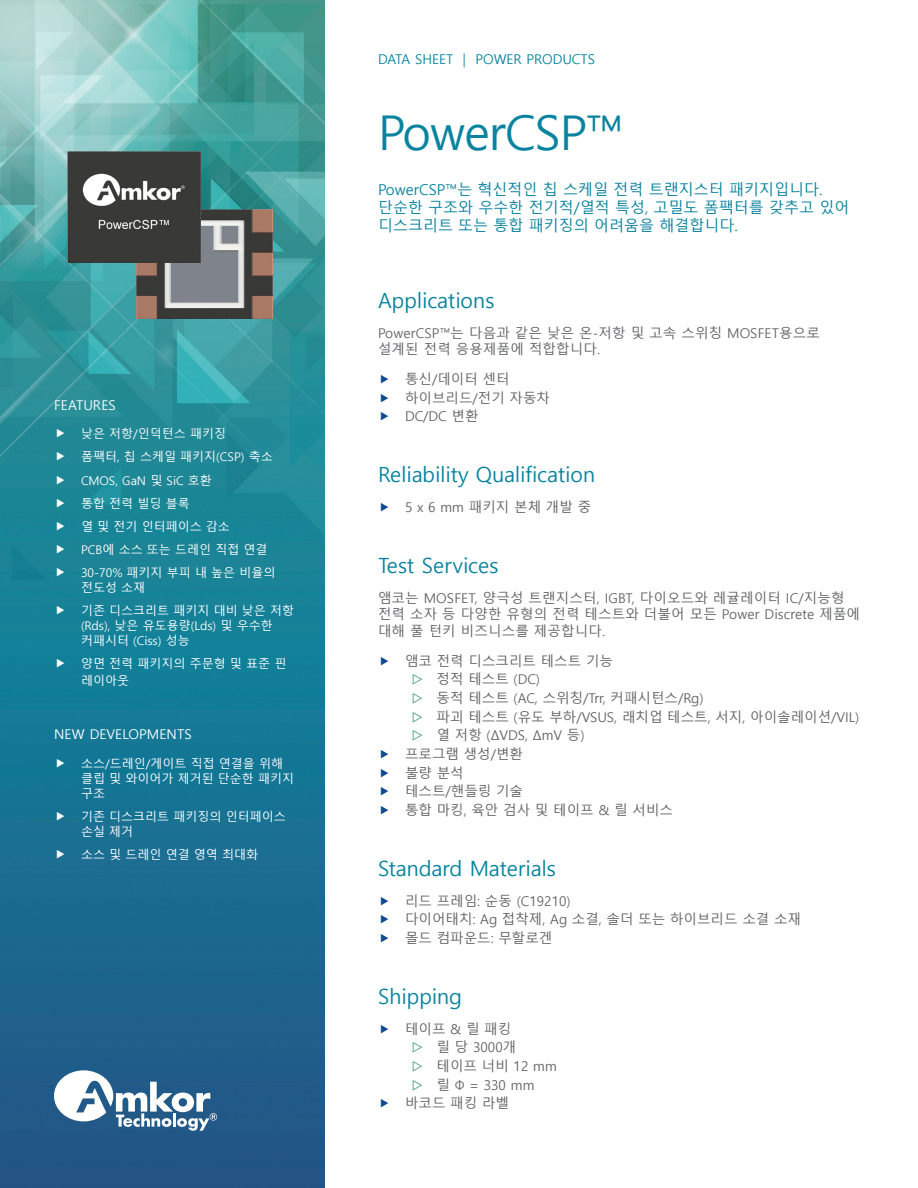
<style>
.page{position:relative;width:918px;height:1188px;background:#fff}
.page>*{position:absolute;margin:0;border:0;box-sizing:border-box;transform-origin:0 0}
.t1{font:48px "Malgun Gothic";letter-spacing:-.02em;color:#09839f}
.t2{font:21px "Malgun Gothic";color:#09839f}
.t3{font:15px/18px "Malgun Gothic";color:#09839f}
.t4{font:13.5px/18.6px "Malgun Gothic";color:#636466}
.t5{font:13.5px "Malgun Gothic";color:#09839f}
.t6{font:13.5px "Malgun Gothic";letter-spacing:.01em;color:#fff}
.t7{font:12px/23.1px "Malgun Gothic";color:#fff}
.s1{color:#459c8d}
</style>
<div class="page">
<img style="left:0;top:0;width:324px;height:1188px">
<svg style="left:54px;top:1070px;width:163px;height:61px"></svg>
<img style="left:137px;top:209px;width:135px;height:109px">
<img style="left:67px;top:151px;width:134px;height:111px">
<svg style="left:57px;top:429px;width:7px;height:9px"></svg>
<svg style="left:57px;top:452px;width:7px;height:9px"></svg>
<svg style="left:57px;top:475px;width:7px;height:9px"></svg>
<svg style="left:57px;top:498px;width:7px;height:9px"></svg>
<svg style="left:57px;top:522px;width:7px;height:8px"></svg>
<svg style="left:57px;top:545px;width:7px;height:8px"></svg>
<svg style="left:57px;top:568px;width:7px;height:8px"></svg>
<svg style="left:57px;top:606px;width:7px;height:8px"></svg>
<svg style="left:57px;top:659px;width:7px;height:9px"></svg>
<svg style="left:57px;top:759px;width:7px;height:8px"></svg>
<svg style="left:57px;top:812px;width:7px;height:8px"></svg>
<svg style="left:57px;top:850px;width:7px;height:8px"></svg>
<p class="t6" style="left:54px;top:397px;width:63px">FEATURES</p>
<p class="t7" style="left:81px;top:423px;width:196px">낮은 저항/인덕턴스 패키징<br>폼팩터, 칩 스케일 패키지(CSP) 축소<br>CMOS, GaN 및 SiC 호환<br>통합 전력 빌딩 블록<br>열 및 전기 인터페이스 감소<br>PCB에 소스 또는 드레인 직접 연결<br>30-70% 패키지 부피 내 높은 비율의</p>
<p class="t7" style="left:81px;top:576px;width:215px">전도성 소재<br>기존 디스크리트 패키지 대비 낮은 저항</p>
<p class="t7" style="left:81px;top:618px;width:193px;line-height:15px">(Rds), 낮은 유도용량(Lds) 및 우수한 커패시터 (Ciss) 성능</p>
<p class="t7" style="left:81px;top:656px;width:207px;line-height:16.5px">양면 전력 패키지의 주문형 및 표준 핀 레이아웃</p>
<p class="t6" style="left:54px;top:727px;width:139px">NEW DEVELOPMENTS</p>
<p class="t7" style="left:81px;top:756px;width:215px;line-height:15px">소스/드레인/게이트 직접 연결을 위해 클립 및 와이어가 제거된 단순한 패키지 구조</p>
<p class="t7" style="left:81px;top:809px;width:206px;line-height:15px">기존 디스크리트 패키징의 인터페이스 손실 제거</p>
<p class="t7" style="left:81px;top:843px;width:179px">소스 및 드레인 연결 영역 최대화</p>
<p class="t5" style="left:378px;top:52px;width:219px">DATA SHEET | POWER PRODUCTS</p>
<h1 class="t1" style="left:378px;top:105px;width:248px">PowerCSP™</h1>
<p class="t3" style="left:378px;top:181px;width:473px">PowerCSP™는 혁신적인 칩 스케일 전력 트랜지스터 패키지입니다. 단순한 구조와 우수한 전기적/열적 특성, 고밀도 폼팩터를 갖추고 있어 디스크리트 또는 통합 패키징의 어려움을 해결합니다.</p>
<h2 class="t2" style="left:378px;top:288px;width:118px">Applications</h2>
<p class="t4" style="left:378px;top:325px;width:443px;line-height:16.5px">PowerCSP™는 다음과 같은 낮은 온-저항 및 고속 스위칭 MOSFET용으로 설계된 전력 응용제품에 적합합니다.</p>
<p class="t4" style="left:405px;top:370px;width:147px">통신/데이터 센터 하이브리드/전기 자동차<br>DC/DC 변환</p>
<h2 class="t2" style="left:378px;top:462px;width:219px">Reliability Qualification</h2>
<p class="t4" style="left:405px;top:498px;width:188px">5 x 6 mm 패키지 본체 개발 중</p>
<h2 class="t2" style="left:378px;top:553px;width:122px">Test Services</h2>
<p class="t4" style="left:378px;top:590px;width:484px;line-height:16.5px">앰코는 MOSFET, 양극성 트랜지스터, IGBT, 다이오드와 레귤레이터 IC/지능형 전력 소자 등 다양한 유형의 전력 테스트와 더불어 모든 Power Discrete 제품에 대해 풀 턴키 비즈니스를 제공합니다.</p>
<p class="t4" style="left:405px;top:652px;width:210px">앰코 전력 디스크리트 테스트 기능</p>
<p class="t4" style="left:412px;top:670px;width:130px"><span class="s1">▷</span> 정적 테스트 (DC)</p>
<p class="t4" style="left:412px;top:689px;width:293px"><span class="s1">▷</span> 동적 테스트 (AC, 스위칭/Trr, 커패시턴스/Rg)</p>
<p class="t4" style="left:412px;top:708px;width:449px"><span class="s1">▷</span> 파괴 테스트 (유도 부하/VSUS, 래치업 테스트, 서지, 아이솔레이션/VIL)</p>
<p class="t4" style="left:412px;top:726px;width:174px"><span class="s1">▷</span> 열 저항 (ΔVDS, ΔmV 등)</p>
<p class="t4" style="left:405px;top:745px;width:120px">프로그램 생성/변환</p>
<p class="t4" style="left:405px;top:764px;width:60px">불량 분석</p>
<p class="t4" style="left:405px;top:782px;width:120px">테스트/핸들링 기술</p>
<p class="t4" style="left:405px;top:801px;width:270px">통합 마킹, 육안 검사 및 테이프 &amp; 릴 서비스</p>
<h2 class="t2" style="left:378px;top:856px;width:179px">Standard Materials</h2>
<p class="t4" style="left:405px;top:892px;width:398px">리드 프레임: 순동 (C19210)<br>다이어태치: Ag 접착제, Ag 소결, 솔더 또는 하이브리드 소결 소재 몰드 컴파운드: 무할로겐</p>
<h2 class="t2" style="left:378px;top:984px;width:85px">Shipping</h2>
<p class="t4" style="left:405px;top:1020px;width:108px">테이프 &amp; 릴 패킹</p>
<p class="t4" style="left:412px;top:1038px;width:106px"><span class="s1">▷</span> 릴 당 3000개</p>
<p class="t4" style="left:412px;top:1057px;width:147px"><span class="s1">▷</span> 테이프 너비 12 mm</p>
<p class="t4" style="left:412px;top:1076px;width:124px"><span class="s1">▷</span> 릴 Ф = 330 mm</p>
<p class="t4" style="left:405px;top:1094px;width:106px">바코드 패킹 라벨</p>
</div>
